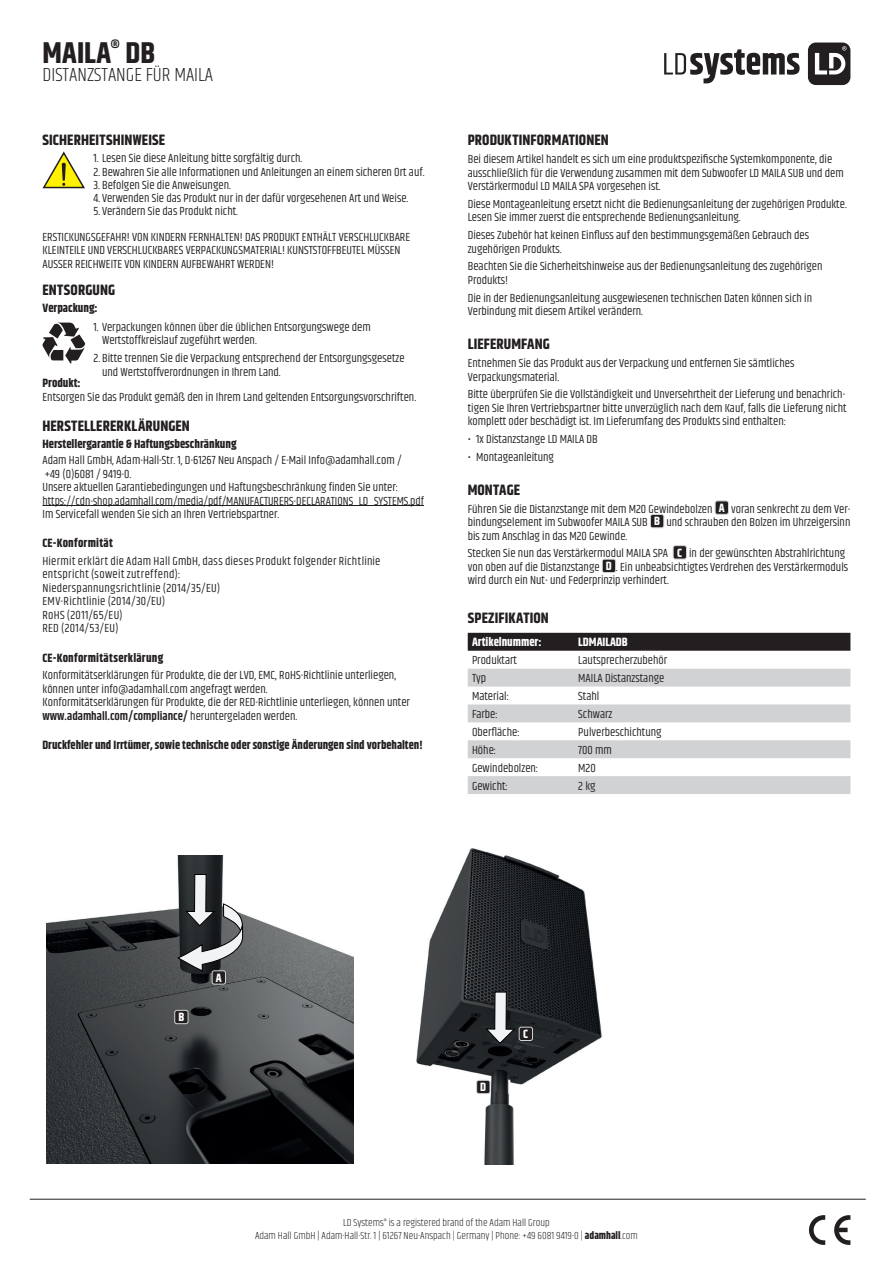
<style>
.page{position:relative;width:893px;height:1263px;background:#fff}
.page>*{position:absolute;margin:0;border:0;box-sizing:border-box;transform-origin:0 0}
.t1{font:700 30px "Khand";letter-spacing:.01em;color:#231f20}
.t2{font:300 19.5px "Khand";color:#231f20}
.t3{font:700 15px "Khand";letter-spacing:.01em;color:#231f20}
.t4{font:12px/13.5px "Khand";color:#231f20}
.t5{font:12px/13.5px "Khand";letter-spacing:.025em;color:#231f20}
.t6{font:700 12px "Khand";color:#231f20}
.t7{font:700 12px "Khand";letter-spacing:.025em;color:#231f20}
.t8{font:700 12px "Khand";color:#fff}
.t9{font:300 10.5px/12.6px "Khand";color:#231f20;text-align:center}
.s1{font-weight:600}
.s2{font-weight:700;color:#fff}
.s3{font-weight:700}
</style>
<div class="page">
<hr style="left:43px;top:505px;width:381px;height:1px;background:#231f20">
<svg style="left:42px;top:151px;width:43px;height:38px"></svg>
<svg style="left:43px;top:323px;width:42px;height:41px"></svg>
<div style="left:715px;top:501px;width:13px;height:13px;background:#231f20;border-radius:2px"></div>
<div style="left:715px;top:500px;width:14px;height:15px;border:1px solid #d1d2d4;border-radius:2px"></div>
<div style="left:650px;top:514px;width:14px;height:14px;background:#231f20;border-radius:2px"></div>
<div style="left:650px;top:514px;width:14px;height:14px;border:1px solid #d1d2d4;border-radius:2px"></div>
<div style="left:673px;top:546px;width:13px;height:13px;background:#231f20;border-radius:2px"></div>
<div style="left:673px;top:545px;width:14px;height:14px;border:1px solid #d1d2d4;border-radius:2px"></div>
<div style="left:602px;top:559px;width:14px;height:13px;background:#231f20;border-radius:2px"></div>
<div style="left:602px;top:559px;width:14px;height:14px;border:1px solid #d1d2d4;border-radius:2px"></div>
<div style="left:468px;top:633px;width:382px;height:18px;background:#231f20"></div>
<svg style="left:468px;top:669px;width:382px;height:125px;fill:#d1d2d4"></svg>
<hr style="left:30px;top:1199px;width:836px;height:1px;background:#231f20">
<svg style="left:664px;top:49px;width:136px;height:34px"></svg>
<svg style="left:808px;top:43px;width:42px;height:42px"></svg>
<img style="left:46px;top:855px;width:308px;height:308px">
<svg style="left:177px;top:874px;width:66px;height:98px"></svg>
<img style="left:416px;top:848px;width:186px;height:317px">
<svg style="left:485px;top:991px;width:31px;height:53px"></svg>
<div style="left:212px;top:971px;width:13px;height:13px;background:#231f20;border-radius:2px"></div>
<div style="left:212px;top:970px;width:14px;height:14px;border:1px solid #d1d2d4;border-radius:2px"></div>
<div style="left:175px;top:1010px;width:13px;height:14px;background:#231f20;border-radius:2px"></div>
<div style="left:174px;top:1010px;width:14px;height:14px;border:1px solid #d1d2d4;border-radius:2px"></div>
<div style="left:519px;top:1027px;width:13px;height:13px;background:#231f20;border-radius:2px"></div>
<div style="left:519px;top:1027px;width:14px;height:14px;border:1px solid #d1d2d4;border-radius:2px"></div>
<div style="left:477px;top:1080px;width:13px;height:14px;background:#231f20;border-radius:2px"></div>
<div style="left:476px;top:1080px;width:14px;height:14px;border:1px solid #d1d2d4;border-radius:2px"></div>
<svg style="left:809px;top:1215px;width:16px;height:30px"></svg>
<svg style="left:834px;top:1215px;width:16px;height:30px"></svg>
<h1 class="t1" style="left:43px;top:32px;width:114px">MAILA<sup>®</sup> DB</h1>
<h2 class="t2" style="left:43px;top:63px;width:172px">DISTANZSTANGE FÜR MAILA</h2>
<p class="t3" style="left:43px;top:130px;width:124px">SICHERHEITSHINWEISE</p>
<p class="t4" style="left:94px;top:152px;width:210px">1. Lesen Sie diese Anleitung bitte sorgfältig durch.</p>
<p class="t4" style="left:94px;top:166px;width:332px">2. Bewahren Sie alle Informationen und Anleitungen an einem sicheren Ort auf.</p>
<p class="t4" style="left:94px;top:179px;width:139px">3. Befolgen Sie die Anweisungen.</p>
<p class="t4" style="left:94px;top:192px;width:316px">4. Verwenden Sie das Produkt nur in der dafür vorgesehenen Art und Weise.</p>
<p class="t4" style="left:43px;top:199px;width:369px;line-height:25.2px;text-indent:51px">5. Verändern Sie das Produkt nicht.<br>ERSTICKUNGSGEFAHR! VON KINDERN FERNHALTEN! DAS PRODUKT ENTHÄLT VERSCHLUCKBARE</p>
<p class="t4" style="left:43px;top:244px;width:359px">KLEINTEILE UND VERSCHLUCKBARES VERPACKUNGSMATERIAL! KUNSTSTOFFBEUTEL MÜSSEN<br>AUSSER REICHWEITE VON KINDERN AUFBEWAHRT WERDEN!</p>
<p class="t3" style="left:43px;top:279px;width:74px">ENTSORGUNG</p>
<p class="t6" style="left:43px;top:300px;width:57px">Verpackung:</p>
<p class="t4" style="left:102px;top:321px;width:270px;text-indent:-9px">1. Verpackungen können über die üblichen Entsorgungswege dem<br>Wertstoffkreislauf zugeführt werden.</p>
<p class="t4" style="left:102px;top:352px;width:304px;text-indent:-9px">2. Bitte trennen Sie die Verpackung entsprechend der Entsorgungsgesetze und Wertstoffverordnungen in Ihrem Land.</p>
<p class="t6" style="left:43px;top:375px;width:40px">Produkt:</p>
<p class="t4" style="left:43px;top:391px;width:375px">Entsorgen Sie das Produkt gemäß den in Ihrem Land geltenden Entsorgungsvorschriften.</p>
<p class="t3" style="left:43px;top:415px;width:149px">HERSTELLERERKLÄRUNGEN</p>
<p class="t6" style="left:43px;top:436px;width:195px">Herstellergarantie &amp; Haftungsbeschränkung</p>
<p class="t4" style="left:43px;top:454px;width:383px">Adam Hall GmbH, Adam-Hall-Str. 1, D-61267 Neu Anspach / E-Mail Info@adamhall.com /<br>+49 (0)6081 / 9419-0.<br>Unsere aktuellen Garantiebedingungen und Haftungsbeschränkung finden Sie unter: https://cdn-shop.adamhall.com/media/pdf/MANUFACTURERS-DECLARATIONS_LD_SYSTEMS.pdf Im Servicefall wenden Sie sich an Ihren Vertriebspartner.</p>
<p class="t7" style="left:43px;top:535px;width:72px">CE-Konformität</p>
<p class="t5" style="left:43px;top:555px;width:339px">Hiermit erklärt die Adam Hall GmbH, dass dieses Produkt folgender Richtlinie entspricht (soweit zutreffend):<br>Niederspannungsrichtlinie (2014/35/EU)<br>EMV-Richtlinie (2014/30/EU)<br>RoHS (2011/65/EU)<br>RED (2014/53/EU)</p>
<p class="t7" style="left:43px;top:649px;width:122px">CE-Konformitätserklärung</p>
<p class="t4" style="left:43px;top:669px;width:369px">Konformitätserklärungen für Produkte, die der LVD, EMC, RoHS-Richtlinie unterliegen, können unter info@adamhall.com angefragt werden.<br>Konformitätserklärungen für Produkte, die der RED-Richtlinie unterliegen, können unter <span class="s1">www.adamhall.com/compliance/</span> heruntergeladen werden.</p>
<p class="t6" style="left:43px;top:736px;width:382px">Druckfehler und Irrtümer, sowie technische oder sonstige Änderungen sind vorbehalten!</p>
<p class="t3" style="left:468px;top:130px;width:143px">PRODUKTINFORMATIONEN</p>
<p class="t4" style="left:468px;top:153px;width:378px">Bei diesem Artikel handelt es sich um eine produktspezifische Systemkomponente, die ausschließlich für die Verwendung zusammen mit dem Subwoofer LD MAILA SUB und dem<br>Verstärkermodul LD MAILA SPA vorgesehen ist.</p>
<p class="t4" style="left:468px;top:198px;width:381px">Diese Montageanleitung ersetzt nicht die Bedienungsanleitung der zugehörigen Produkte.<br>Lesen Sie immer zuerst die entsprechende Bedienungsanleitung.</p>
<p class="t4" style="left:468px;top:229px;width:343px">Dieses Zubehör hat keinen Einfluss auf den bestimmungsgemäßen Gebrauch des zugehörigen Produkts.</p>
<p class="t4" style="left:468px;top:260px;width:356px">Beachten Sie die Sicherheitshinweise aus der Bedienungsanleitung des zugehörigen<br>Produkts!</p>
<p class="t4" style="left:468px;top:292px;width:346px">Die in der Bedienungsanleitung ausgewiesenen technischen Daten können sich in<br>Verbindung mit diesem Artikel verändern.</p>
<p class="t3" style="left:468px;top:333px;width:84px">LIEFERUMFANG</p>
<p class="t4" style="left:468px;top:357px;width:328px">Entnehmen Sie das Produkt aus der Verpackung und entfernen Sie sämtliches<br>Verpackungsmaterial.</p>
<p class="t4" style="left:468px;top:388px;width:380px;text-align:justify">Bitte überprüfen Sie die Vollständigkeit und Unversehrtheit der Lieferung und benachrich&shy;tigen Sie Ihren Vertriebspartner bitte unverzüglich nach dem Kauf, falls die Lieferung nicht komplett oder beschädigt ist. Im Lieferumfang des Produkts sind enthalten:</p>
<p class="t4" style="left:468px;top:433px;width:131px">• 1x Distanzstange LD MAILA DB</p>
<p class="t4" style="left:468px;top:451px;width:88px">• Montageanleitung</p>
<p class="t3" style="left:468px;top:479px;width:54px">MONTAGE</p>
<p class="t4" style="left:468px;top:502px;width:384px;text-align:justify">Führen Sie die Distanzstange mit dem M20 Gewindebolzen <span class="s2">A</span> voran senkrecht zu dem Ver&shy;bindungselement im Subwoofer MAILA SUB <span class="s2">B</span> und schrauben den Bolzen im Uhrzeigersinn bis zum Anschlag in das M20 Gewinde.</p>
<p class="t4" style="left:468px;top:547px;width:382px">Stecken Sie nun das Verstärkermodul MAILA SPA <span class="s2">C</span> in der gewünschten Abstrahlrichtung von oben auf die Distanzstange <span class="s2">D</span> . Ein unbeabsichtigtes Verdrehen des Verstärkermoduls wird durch ein Nut- und Federprinzip verhindert.</p>
<p class="t3" style="left:468px;top:607px;width:83px">SPEZIFIKATION</p>
<p class="t8" style="left:472px;top:634px;width:71px">Artikelnummer:</p>
<p class="t8" style="left:578px;top:634px;width:51px">LDMAILADB</p>
<p class="t4" style="left:472px;top:654px;width:47px">Produktart</p>
<p class="t4" style="left:578px;top:654px;width:90px">Lautsprecherzubehör</p>
<p class="t4" style="left:472px;top:672px;width:16px">Typ</p>
<p class="t4" style="left:578px;top:672px;width:88px">MAILA Distanzstange</p>
<p class="t4" style="left:472px;top:690px;width:39px">Material:</p>
<p class="t4" style="left:578px;top:690px;width:23px">Stahl</p>
<p class="t4" style="left:472px;top:708px;width:27px">Farbe:</p>
<p class="t4" style="left:578px;top:708px;width:36px">Schwarz</p>
<p class="t4" style="left:472px;top:726px;width:49px">Oberfläche:</p>
<p class="t4" style="left:578px;top:726px;width:85px">Pulverbeschichtung</p>
<p class="t4" style="left:472px;top:744px;width:26px">Höhe:</p>
<p class="t4" style="left:578px;top:744px;width:35px">700 mm</p>
<p class="t4" style="left:472px;top:762px;width:68px">Gewindebolzen:</p>
<p class="t4" style="left:578px;top:762px;width:19px">M20</p>
<p class="t4" style="left:472px;top:780px;width:38px">Gewicht:</p>
<p class="t4" style="left:578px;top:780px;width:19px">2 kg</p>
<p class="t8" style="left:178px;top:1009px;width:7px">B</p>
<p class="t8" style="left:216px;top:969px;width:7px">A</p>
<p class="t8" style="left:480px;top:1079px;width:7px">D</p>
<p class="t8" style="left:523px;top:1025px;width:6px">C</p>
<p class="t9" style="left:255px;top:1217px;width:384px">LD Systems<sup>®</sup> is a registered brand of the Adam Hall Group<br>Adam Hall GmbH | Adam-Hall-Str. 1 | 61267 Neu-Anspach | Germany | Phone: +49 6081 9419-0 | <span class="s3">adamhall</span>.com</p>
</div>
